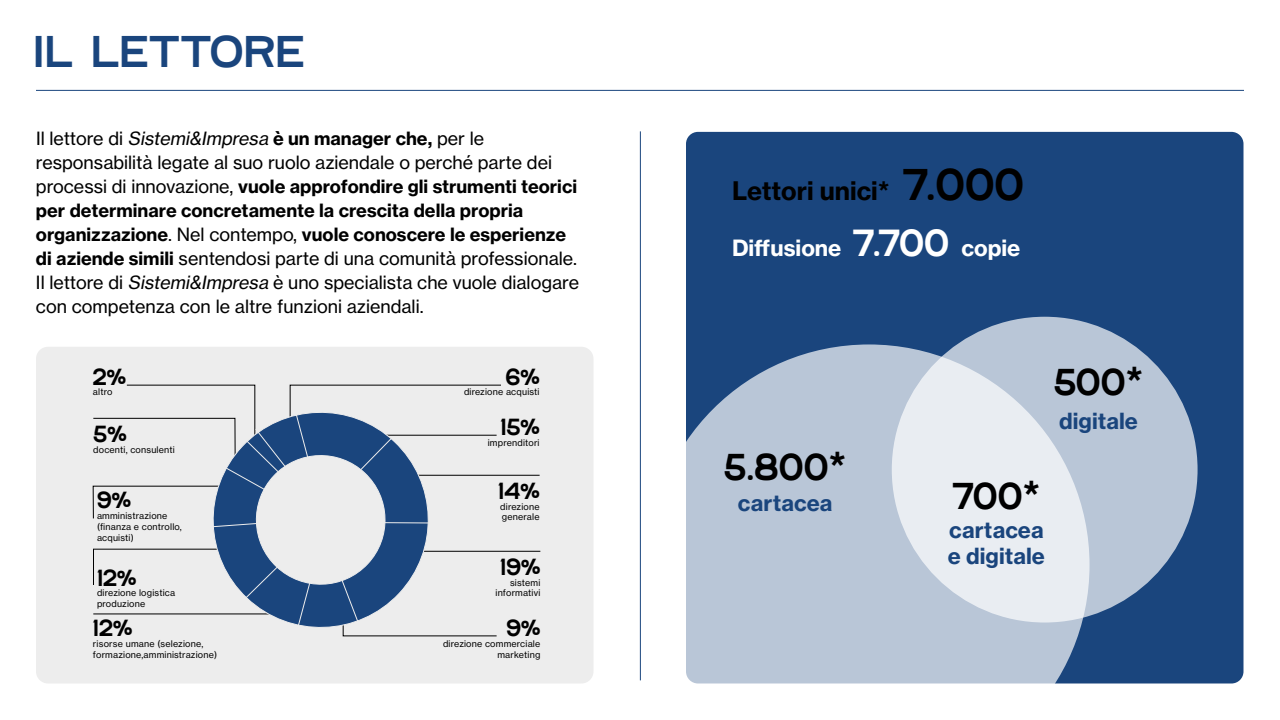
<style>
.page{position:relative;width:1280px;height:720px;background:#fff}
.page>*{position:absolute;margin:0;border:0;box-sizing:border-box;transform-origin:0 0}
.t1{font:45.7px "Gridstar";color:#1a457d}
.t2{font:38.5px "Gridstar";color:#000}
.t3{font:25.2px "N Haas Grotesk TX Pro 75 Bd";color:#000}
.t4{font:24px "Gridstar";color:#000}
.t5{font:22.1px "N Haas Grotesk TX Pro 75 Bd";color:#fff}
.t6{font:21.9px/26.3px "N Haas Grotesk TX Pro 75 Bd";color:#1a457d}
.t7{font:18px/24px "N Haas Grotesk TX Pro 55 Rg";color:#000}
.t8{font:18px/24px "N Haas Grotesk TX Pro 75 Bd";color:#000}
.t9{font:9px/10.8px "N Haas Grotesk TX Pro 55 Rg";letter-spacing:.02em;color:#000}
.s1{font-style:italic}
.s2{font-family:"N Haas Grotesk TX Pro 75 Bd"}
.s3{font-family:"N Haas Grotesk TX Pro 55 Rg"}
.s4{font-family:"Gridstar";font-size:45.7px}
.s5{font-family:"Gridstar";font-size:38.8px}
.s6{font-family:"N Haas Grotesk TX Pro 75 Bd";font-size:38px}
</style>
<div class="page">
<div style="left:686px;top:132px;width:558px;height:552px;background:#1a457d;border-radius:12px"></div>
<svg style="left:686px;top:344px;width:404px;height:340px;background:#acbbcf"></svg>
<svg style="left:892px;top:317px;width:306px;height:306px;background:#d1d9e4"></svg>
<div style="left:36px;top:347px;width:558px;height:337px;background:#ededed;border-radius:12px"></div>
<hr style="left:36px;top:90px;width:1208px;height:1px;background:#1a457d">
<hr style="left:640px;top:131px;width:1px;height:549px;background:#1a457d">
<hr style="left:398px;top:475px;width:142px;height:1px;background:#000">
<hr style="left:417px;top:551px;width:123px;height:1px;background:#000">
<hr style="left:93px;top:614px;width:182px;height:1px;background:#000">
<svg style="left:200px;top:528px;width:240px;height:109px"></svg>
<svg style="left:93px;top:549px;width:192px;height:52px"></svg>
<svg style="left:297px;top:574px;width:16px;height:55px"></svg>
<svg style="left:337px;top:570px;width:160px;height:66px"></svg>
<svg style="left:93px;top:385px;width:408px;height:143px"></svg>
<h1 class="t1" style="left:33px;top:22px;width:273px">IL LETTORE</h1>
<p class="t7" style="left:36px;top:127px;width:518px">Il lettore di <span class="s1">Sistemi&amp;Impresa</span><span class="s2">è un manager che,</span> per le responsabilità legate al suo ruolo aziendale o perché parte dei</p>
<p class="t8" style="left:36px;top:175px;width:543px"><span class="s3">processi di innovazione,</span> vuole approfondire gli strumenti teorici per determinare concretamente la crescita della propria organizzazione<span class="s3">. Nel contempo,</span> vuole conoscere le esperienze</p>
<p class="t7" style="left:36px;top:247px;width:545px;text-align:justify"><span class="s2">di aziende simili</span> sentendosi parte di una comunità professionale.<br>Il lettore di <span class="s1">Sistemi&amp;Impresa</span> è uno specialista che vuole dialogare con competenza con le altre funzioni aziendali.</p>
<h3 class="t4" style="left:93px;top:361px;width:35px">2%</h3>
<p class="t9" style="left:93px;top:387px;width:21px">altro</p>
<h3 class="t4" style="left:93px;top:418px;width:35px">5%</h3>
<p class="t9" style="left:93px;top:444px;width:83px">docenti, consulenti</p>
<h3 class="t4" style="left:97px;top:484px;width:35px">9%</h3>
<p class="t9" style="left:97px;top:510px;width:86px">amministrazione (finanza e controllo, acquisti)</p>
<h3 class="t4" style="left:97px;top:562px;width:41px">12%</h3>
<p class="t9" style="left:97px;top:588px;width:80px">direzione logistica produzione</p>
<h3 class="t4" style="left:93px;top:612px;width:41px">12%</h3>
<p class="t9" style="left:93px;top:638px;width:126px">risorse umane (selezione, formazione,amministrazione)</p>
<h3 class="t4" style="left:506px;top:361px;width:35px">6%</h3>
<p class="t9" style="left:464px;top:387px;width:77px">direzione acquisti</p>
<h3 class="t4" style="left:500px;top:411px;width:41px">15%</h3>
<p class="t9" style="left:488px;top:437px;width:53px">imprenditori</p>
<h3 class="t4" style="left:498px;top:475px;width:43px">14%</h3>
<p class="t9" style="left:500px;top:501px;width:41px">direzione generale</p>
<h3 class="t4" style="left:500px;top:551px;width:42px">19%</h3>
<p class="t9" style="left:496px;top:577px;width:46px;text-align:right">sistemi informativi</p>
<h3 class="t4" style="left:506px;top:612px;width:35px">9%</h3>
<p class="t9" style="left:443px;top:638px;width:99px;text-align:right">direzione commerciale marketing</p>
<h3 class="t3" style="left:732px;top:175px;width:294px">Lettori unici* <span class="s4">7.000</span></h3>
<p class="t5" style="left:732px;top:234px;width:290px">Diffusione <span class="s5">7.700</span> copie</p>
<h2 class="t2" style="left:724px;top:442px;width:124px">5.800<span class="s6">*</span></h2>
<p class="t6" style="left:738px;top:490px;width:96px">cartacea</p>
<h2 class="t2" style="left:1054px;top:357px;width:91px">500<span class="s6">*</span></h2>
<p class="t6" style="left:1059px;top:408px;width:80px">digitale</p>
<h2 class="t2" style="left:952px;top:470px;width:90px">700<span class="s6">*</span></h2>
<p class="t6" style="left:948px;top:517px;width:99px">cartacea e digitale</p>
</div>
